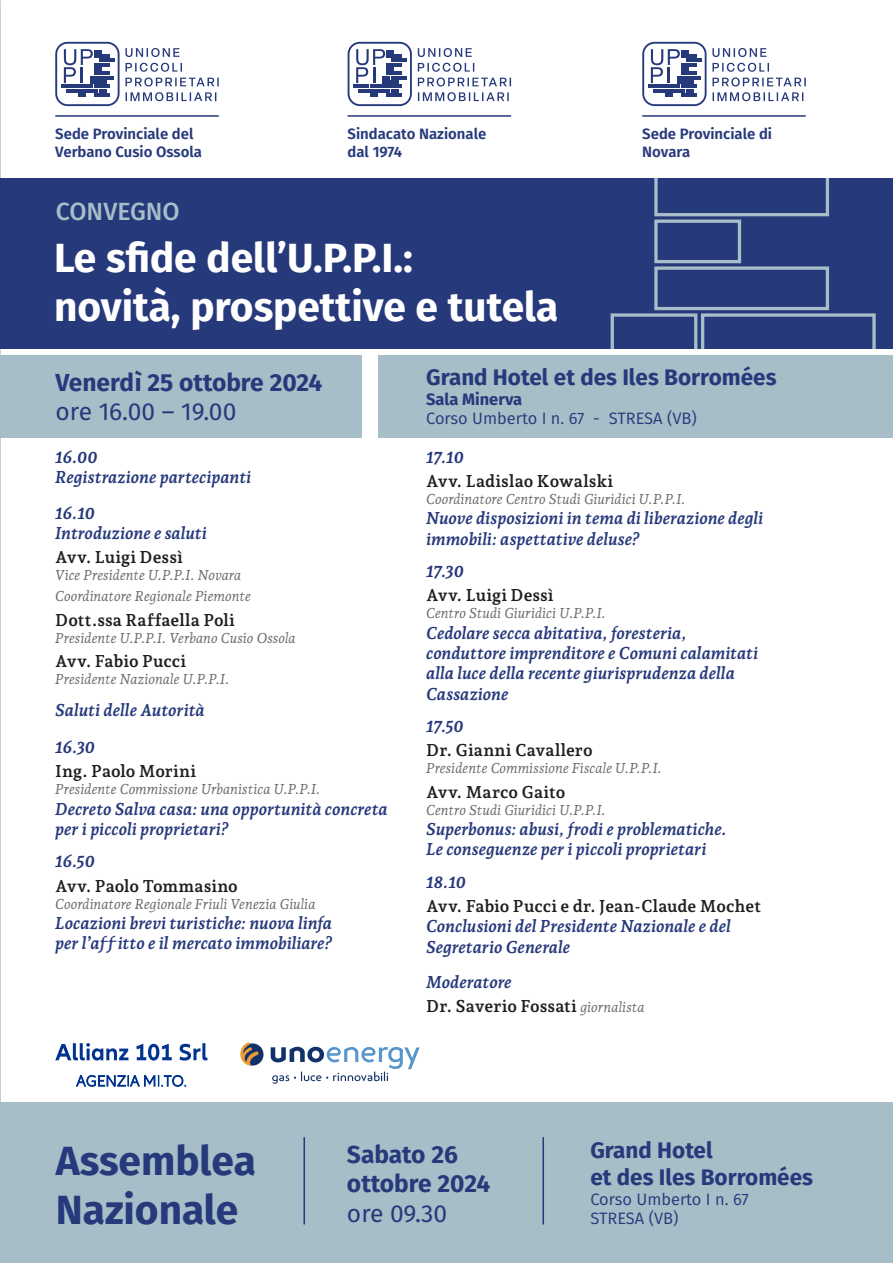
<style>
.page{position:relative;width:893px;height:1263px;background:#fff}
.page>*{position:absolute;margin:0;border:0;box-sizing:border-box;transform-origin:0 0}
.t1{font:700 40.8px "Fira Sans";color:#fff}
.t2{font:700 40.8px/48.9px "Fira Sans";color:#26397b}
.t3{font:500 24.9px "Fira Sans";color:#a7bdc8}
.t4{font:700 24.6px/29.5px "Fira Sans";color:#26397b}
.t5{font:700 22.5px/27px "Fira Sans";color:#26397b}
.t6{font:italic 700 16.95px/20.4px "Andada Pro";color:#26397b}
.t7{font:700 16.95px "Andada Pro";color:#231f20}
.t8{font:16.5px/19.8px "Fira Sans";color:#26397b}
.t9{font:700 16.5px "Fira Sans";color:#26397b}
.PARAGRAFO_BASE_UPPI{font:600 15px/18px "Fira Sans";color:#26397b}
.t10{font:italic 14.1px "Andada Pro";letter-spacing:.005em;color:#6c6d70}
.s1{font-weight:400}
.s2{font-weight:400;font-style:italic;font-size:14.1px;color:#6c6d70}
</style>
<div class="page">
<div style="left:0;top:355px;width:361px;height:82px;background:#a7bdc8"></div>
<div style="left:379px;top:355px;width:514px;height:82px;background:#a7bdc8"></div>
<div style="left:0;top:179px;width:893px;height:170px;background:#26397b"></div>
<svg style="left:654px;top:179px;width:175px;height:37px"></svg>
<div style="left:654px;top:220px;width:87px;height:43px;border:3px solid #a7bdc8"></div>
<div style="left:654px;top:266px;width:175px;height:44px;border:3px solid #a7bdc8"></div>
<svg style="left:611px;top:313px;width:265px;height:36px"></svg>
<div style="left:0;top:1102px;width:893px;height:161px;background:#a7bdc8"></div>
<div style="left:241px;top:1043px;width:22px;height:23px;background:#103268;border-radius:50%"></div>
<svg style="left:271px;top:1047px;width:149px;height:37px"></svg>
<svg style="left:240px;top:1042px;width:19px;height:24px"></svg>
<svg style="left:55px;top:42px;width:164px;height:64px"></svg>
<hr style="left:55px;top:115px;width:164px;height:2px;background:#26397b">
<svg style="left:348px;top:42px;width:64px;height:64px"></svg>
<svg style="left:418px;top:63px;width:93px;height:38px"></svg>
<svg style="left:418px;top:48px;width:54px;height:9px"></svg>
<hr style="left:348px;top:115px;width:163px;height:2px;background:#26397b">
<svg style="left:642px;top:42px;width:164px;height:64px"></svg>
<hr style="left:642px;top:115px;width:164px;height:2px;background:#26397b">
<hr style="left:303px;top:1137px;width:2px;height:87px;background:#26397b">
<hr style="left:542px;top:1137px;width:2px;height:87px;background:#26397b">
<svg style="left:55px;top:1043px;width:73px;height:17px"></svg>
<svg style="left:136px;top:1044px;width:36px;height:16px"></svg>
<svg style="left:180px;top:1043px;width:28px;height:17px"></svg>
<svg style="left:76px;top:1075px;width:110px;height:12px"></svg>
<p class="PARAGRAFO_BASE_UPPI" style="left:55px;top:124px;width:148px">Sede Provinciale del<br>Verbano Cusio Ossola</p>
<p class="PARAGRAFO_BASE_UPPI" style="left:348px;top:124px;width:140px">Sindacato Nazionale dal 1974</p>
<p class="PARAGRAFO_BASE_UPPI" style="left:642px;top:124px;width:131px">Sede Provinciale di</p>
<p class="PARAGRAFO_BASE_UPPI" style="left:642px;top:142px;width:49px">Novara</p>
<p class="t3" style="left:56px;top:192px;width:125px">CONVEGNO</p>
<p class="t1" style="left:54px;top:223px;width:360px">Le sfide dell’U.P.P.I.:</p>
<p class="t1" style="left:54px;top:272px;width:506px">novità, prospettive e tutela</p>
<p class="t4" style="left:55px;top:366px;width:268px">Venerdì 25 ottobre 2024 <span class="s1">ore 16.00 – 19.00</span></p>
<p class="t5" style="left:426px;top:362px;width:352px">Grand Hotel et des Iles Borromées</p>
<p class="t9" style="left:426px;top:385px;width:98px">Sala Minerva</p>
<p class="t8" style="left:426px;top:408px;width:272px">Corso Umberto I n. 67 - STRESA (VB)</p>
<p class="t6" style="left:55px;top:446px;width:198px">16.00<br>Registrazione partecipanti</p>
<p class="t6" style="left:55px;top:503px;width:153px">16.10<br>Introduzione e saluti</p>
<p class="t7" style="left:55px;top:545px;width:129px">Avv. Luigi Dessì</p>
<p class="t10" style="left:55px;top:565px;width:188px">Vice Presidente U.P.P.I. Novara</p>
<p class="t10" style="left:55px;top:586px;width:197px">Coordinatore Regionale Piemonte</p>
<p class="t7" style="left:55px;top:607px;width:181px">Dott.ssa Raffaella Poli</p>
<p class="t10" style="left:55px;top:627px;width:242px">Presidente U.P.P.I. Verbano Cusio Ossola</p>
<p class="t7" style="left:55px;top:649px;width:132px">Avv. Fabio Pucci</p>
<p class="t10" style="left:55px;top:669px;width:176px">Presidente Nazionale U.P.P.I.</p>
<p class="t6" style="left:55px;top:700px;width:151px">Saluti delle Autorità</p>
<p class="t6" style="left:55px;top:737px;width:41px">16.30</p>
<p class="t7" style="left:55px;top:759px;width:142px">Ing. Paolo Morini</p>
<p class="t10" style="left:55px;top:779px;width:267px">Presidente Commissione Urbanistica U.P.P.I.</p>
<p class="t6" style="left:55px;top:798px;width:334px">Decreto Salva casa: una opportunità concreta per i piccoli proprietari?</p>
<p class="t6" style="left:55px;top:851px;width:41px">16.50</p>
<p class="t7" style="left:55px;top:873px;width:184px">Avv. Paolo Tommasino</p>
<p class="t10" style="left:55px;top:893px;width:262px">Coordinatore Regionale Friuli Venezia Giulia</p>
<p class="t6" style="left:55px;top:913px;width:279px">Locazioni brevi turistiche: nuova linfa per l’affitto e il mercato immobiliare?</p>
<p class="t6" style="left:426px;top:446px;width:39px">17.10</p>
<p class="t7" style="left:426px;top:469px;width:189px">Avv. Ladislao Kowalski</p>
<p class="t10" style="left:426px;top:489px;width:261px">Coordinatore Centro Studi Giuridici U.P.P.I.</p>
<p class="t6" style="left:426px;top:508px;width:339px">Nuove disposizioni in tema di liberazione degli immobili: aspettative deluse?</p>
<p class="t6" style="left:426px;top:561px;width:39px">17.30</p>
<p class="t7" style="left:426px;top:583px;width:129px">Avv. Luigi Dessì</p>
<p class="t10" style="left:426px;top:603px;width:181px">Centro Studi Giuridici U.P.P.I.</p>
<p class="t6" style="left:426px;top:622px;width:334px">Cedolare secca abitativa, foresteria, conduttore imprenditore e Comuni calamitati alla luce della recente giurisprudenza della Cassazione</p>
<p class="t6" style="left:426px;top:716px;width:39px">17.50</p>
<p class="t7" style="left:426px;top:738px;width:168px">Dr. Gianni Cavallero</p>
<p class="t10" style="left:426px;top:758px;width:237px">Presidente Commissione Fiscale U.P.P.I.</p>
<p class="t7" style="left:426px;top:779px;width:141px">Avv. Marco Gaito</p>
<p class="t10" style="left:426px;top:799px;width:181px">Centro Studi Giuridici U.P.P.I.</p>
<p class="t6" style="left:426px;top:819px;width:302px">Superbonus: abusi, frodi e problematiche.<br>Le conseguenze per i piccoli proprietari</p>
<p class="t6" style="left:426px;top:872px;width:41px">18.10</p>
<p class="t7" style="left:426px;top:894px;width:336px">Avv. Fabio Pucci e dr. Jean-Claude Mochet</p>
<p class="t6" style="left:426px;top:916px;width:306px">Conclusioni del Presidente Nazionale e del<br>Segretario Generale</p>
<p class="t6" style="left:426px;top:972px;width:87px">Moderatore</p>
<p class="t7" style="left:426px;top:993px;width:220px">Dr. Saverio Fossati <span class="s2">giornalista</span></p>
<p class="t2" style="left:56px;top:1134px;width:202px">Assemblea<br>Nazionale</p>
<p class="t4" style="left:347px;top:1137px;width:145px">Sabato 26 ottobre 2024 <span class="s1">ore 09.30</span></p>
<p class="t5" style="left:590px;top:1135px;width:224px">Grand Hotel<br>et des Iles Borromées</p>
<p class="t8" style="left:590px;top:1188px;width:160px">Corso Umberto I n. 67<br>STRESA (VB)</p>
</div>
